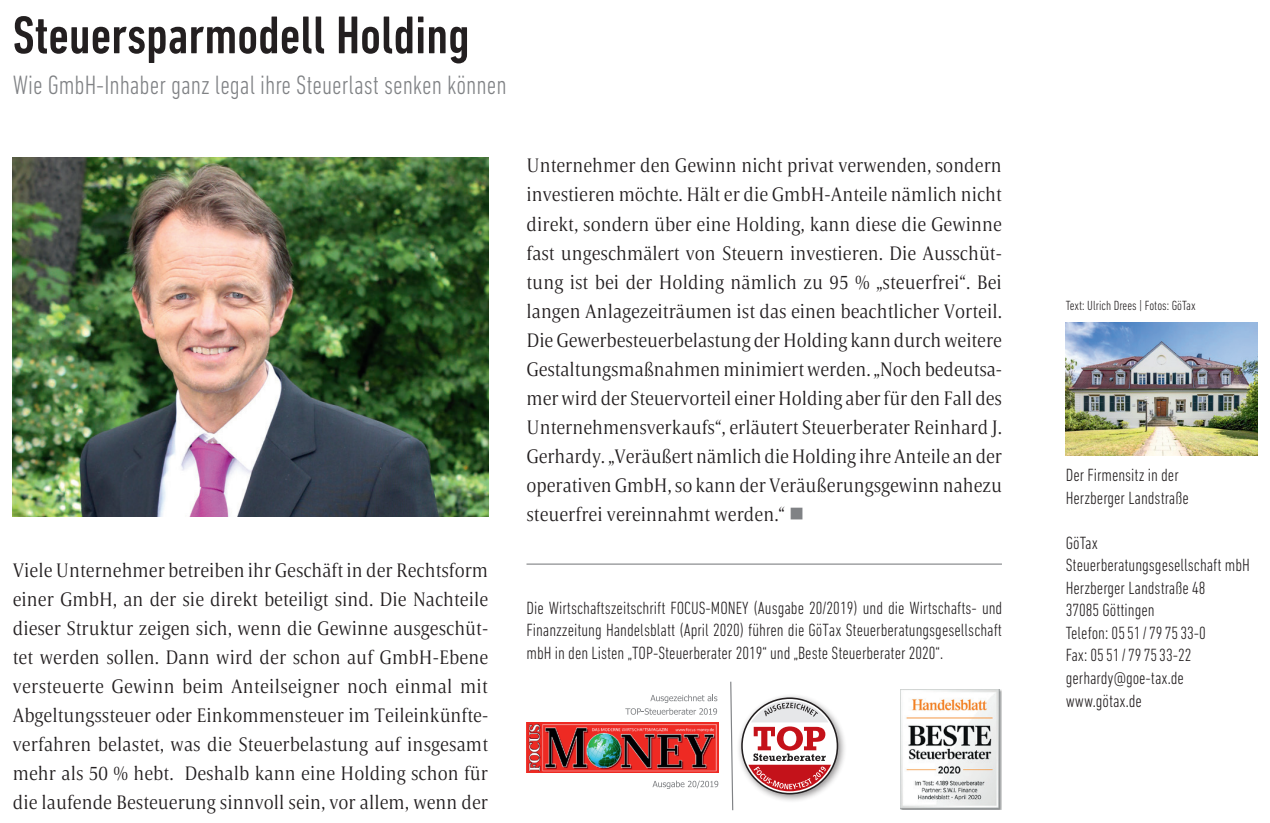
<style>
.page{position:relative;width:1270px;height:823px;background:#fff}
.page>*{position:absolute;margin:0;border:0;box-sizing:border-box;transform-origin:0 0}
.t1{font:500 condensed 54px "DIN Next LT Pro";color:#231f20}
.t2{font:300 condensed 27px "DIN Next LT Pro";color:#808285}
.t3{font:300 condensed 20.25px/29px "Candide";color:#231f20;text-align:justify}
.t4{font:300 condensed 18px/22.5px "DIN Next LT Pro";color:#231f20}
.t5{font:300 condensed 13.5px "DIN Next LT Pro";color:#231f20}
.s1{color:#808285}
</style>
<div class="page">
<img style="left:1065px;top:322px;width:191px;height:133px">
<img style="left:13px;top:157px;width:475px;height:359px">
<div style="left:736px;top:693px;width:110px;height:110px;background:#231f20;opacity:.5"></div>
<svg style="left:742px;top:698px;width:95px;height:95px"></svg>
<div style="left:741px;top:697px;width:97px;height:97px;border:2px solid #231f20;border-radius:50%"></div>
<svg style="left:748px;top:700px;width:83px;height:91px"></svg>
<img style="left:526px;top:722px;width:192px;height:50px">
<svg style="left:625px;top:694px;width:92px;height:21px"></svg>
<svg style="left:652px;top:780px;width:66px;height:9px"></svg>
<svg style="left:730px;top:681px;width:3px;height:130px"></svg>
<hr style="left:526px;top:563px;width:475px;height:2px;background:#808285">
<img style="left:900px;top:690px;width:101px;height:120px">
<h1 class="t1" style="left:13px;top:5px;width:458px">Steuersparmodell Holding</h1>
<h2 class="t2" style="left:13px;top:69px;width:495px">Wie GmbH-Inhaber ganz legal ihre Steuerlast senken können</h2>
<p class="t3" style="left:13px;top:555px;width:477px">Viele Unternehmer betreiben ihr Geschäft in der Rechtsform einer GmbH, an der sie direkt beteiligt sind. Die Nachteile dieser Struktur zeigen sich, wenn die Gewinne ausgeschüt&shy;tet werden sollen. Dann wird der schon auf GmbH-Ebene versteuerte Gewinn beim Anteilseigner noch einmal mit Abgeltungssteuer oder Einkommensteuer im Teileinkünfte&shy;verfahren belastet, was die Steuerbelastung auf insgesamt mehr als 50 % hebt. Deshalb kann eine Holding schon für die laufende Besteuerung sinnvoll sein, vor allem, wenn der</p>
<p class="t3" style="left:526px;top:151px;width:477px">Unternehmer den Gewinn nicht privat verwenden, sondern investieren möchte. Hält er die GmbH-Anteile nämlich nicht direkt, sondern über eine Holding, kann diese die Gewinne fast ungeschmälert von Steuern investieren. Die Ausschüt&shy;tung ist bei der Holding nämlich zu 95 % „steuerfrei“. Bei langen Anlagezeiträumen ist das einen beachtlicher Vorteil.<br>Die Gewerbesteuerbelastung der Holding kann durch weitere Gestaltungsmaßnahmen minimiert werden. „Noch bedeutsa&shy;mer wird der Steuervorteil einer Holding aber für den Fall des Unternehmensverkaufs“, erläutert Steuerberater Reinhard J.<br>Gerhardy. „Veräußert nämlich die Holding ihre Anteile an der operativen GmbH, so kann der Veräußerungsgewinn nahezu steuerfrei vereinnahmt werden.“ <span class="s1">■</span></p>
<p class="t4" style="left:526px;top:596px;width:477px;text-align:justify">Die Wirtschaftszeitschrift FOCUS-MONEY (Ausgabe 20/2019) und die Wirtschafts- und Finanzzeitung Handelsblatt (April 2020) führen die GöTax Steuerberatungsgesellschaft mbH in den Listen „TOP-Steuerberater 2019“ und „Beste Steuerberater 2020“.</p>
<p class="t5" style="left:1065px;top:297px;width:131px">Text: Ulrich Drees | Fotos: GöTax</p>
<p class="t4" style="left:1065px;top:464px;width:125px">Der Firmensitz in der<br>Herzberger Landstraße</p>
<p class="t4" style="left:1065px;top:531px;width:186px">GöTax<br>Steuerberatungsgesellschaft mbH<br>Herzberger Landstraße 48<br>37085 Göttingen<br>Telefon: 0551/797533-0<br>Fax: 0551/797533-22 gerhardy@goe-tax.de www.götax.de</p>
</div>
